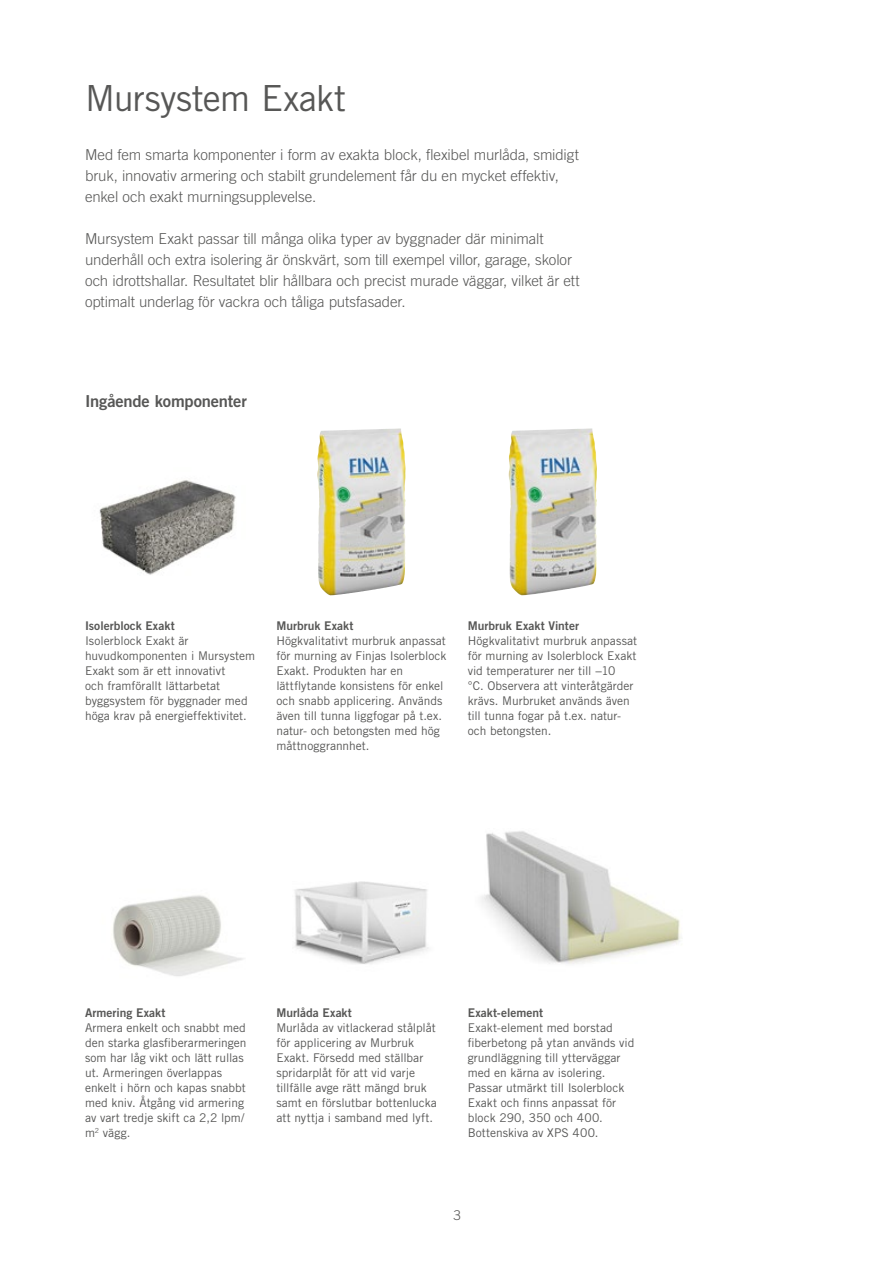
<style>
.page{position:relative;width:893px;height:1263px;background:#fff}
.page>*{position:absolute;margin:0;border:0;box-sizing:border-box;transform-origin:0 0}
.t1{font:36px "Trade Gothic LT Std";letter-spacing:-.015em;color:#575756}
.t2{font:16.5px "Trade Gothic LT Std Bd 2";letter-spacing:-.01em;color:#575756}
.t3{font:300 15px/21px "Trade Gothic LT Std";letter-spacing:-.01em;color:#575756}
.t4{font:300 13.5px "Trade Gothic LT Std";color:#575756}
.t5{font:12px/15px "Trade Gothic LT Std";color:#575756}
.t6{font:12px "Trade Gothic LT Std Bd 2";color:#575756}
</style>
<div class="page">
<img style="left:99px;top:480px;width:137px;height:95px">
<img style="left:113px;top:895px;width:131px;height:81px">
<img style="left:294px;top:881px;width:135px;height:83px">
<img style="left:317px;top:428px;width:82px;height:106px">
<img style="left:508px;top:428px;width:82px;height:129px">
<img style="left:481px;top:831px;width:201px;height:133px">
<h1 class="t1" style="left:85px;top:76px;width:263px">Mursystem Exakt</h1>
<p class="t3" style="left:85px;top:144px;width:495px">Med fem smarta komponenter i form av exakta block, flexibel murlåda, smidigt bruk, innovativ armering och stabilt grundelement får du en mycket effektiv, enkel och exakt murningsupplevelse.</p>
<p class="t3" style="left:85px;top:228px;width:496px">Mursystem Exakt passar till många olika typer av byggnader där minimalt underhåll och extra isolering är önskvärt, som till exempel villor, garage, skolor och idrottshallar. Resultatet blir hållbara och precist murade väggar, vilket är ett optimalt underlag för vackra och tåliga putsfasader.</p>
<h2 class="t2" style="left:85px;top:391px;width:163px">Ingående komponenter</h2>
<p class="t6" style="left:85px;top:619px;width:91px">Isolerblock Exakt</p>
<p class="t5" style="left:85px;top:633px;width:172px">Isolerblock Exakt är huvudkomponenten i Mursystem<br>Exakt som är ett innovativt<br>och framförallt lättarbetat byggsystem för byggnader med höga krav på energieffektivitet.</p>
<p class="t6" style="left:276px;top:619px;width:78px">Murbruk Exakt</p>
<p class="t5" style="left:276px;top:633px;width:172px">Högkvalitativt murbruk anpassat för murning av Finjas Isolerblock<br>Exakt. Produkten har en lättflytande konsistens för enkel och snabb applicering. Används även till tunna liggfogar på t.ex. natur- och betongsten med hög måttnoggrannhet.</p>
<p class="t6" style="left:468px;top:619px;width:113px">Murbruk Exakt Vinter</p>
<p class="t5" style="left:468px;top:633px;width:171px">Högkvalitativt murbruk anpassat för murning av Isolerblock Exakt vid temperaturer ner till −10<br>°C. Observera att vinteråtgärder krävs. Murbruket används även till tunna fogar på t.ex. natur&shy;och betongsten.</p>
<p class="t6" style="left:85px;top:1006px;width:82px">Armering Exakt</p>
<p class="t5" style="left:85px;top:1020px;width:163px">Armera enkelt och snabbt med den starka glasfiberarmeringen som har låg vikt och lätt rullas ut. Armeringen överlappas enkelt i hörn och kapas snabbt med kniv. Åtgång vid armering av vart tredje skift ca 2,2 lpm/ m<sup>2</sup> vägg.</p>
<p class="t6" style="left:276px;top:1006px;width:77px">Murlåda Exakt</p>
<p class="t5" style="left:276px;top:1020px;width:162px">Murlåda av vitlackerad stålplåt för applicering av Murbruk<br>Exakt. Försedd med ställbar spridarplåt för att vid varje tillfälle avge rätt mängd bruk samt en förslutbar bottenlucka att nyttja i samband med lyft.</p>
<p class="t6" style="left:468px;top:1006px;width:77px">Exakt-element</p>
<p class="t5" style="left:468px;top:1020px;width:168px">Exakt-element med borstad fiberbetong på ytan används vid grundläggning till ytterväggar med en kärna av isolering.<br>Passar utmärkt till Isolerblock<br>Exakt och finns anpassat för block 290, 350 och 400.<br>Bottenskiva av XPS 400.</p>
<p class="t4" style="left:453px;top:1207px;width:9px">3</p>
</div>
